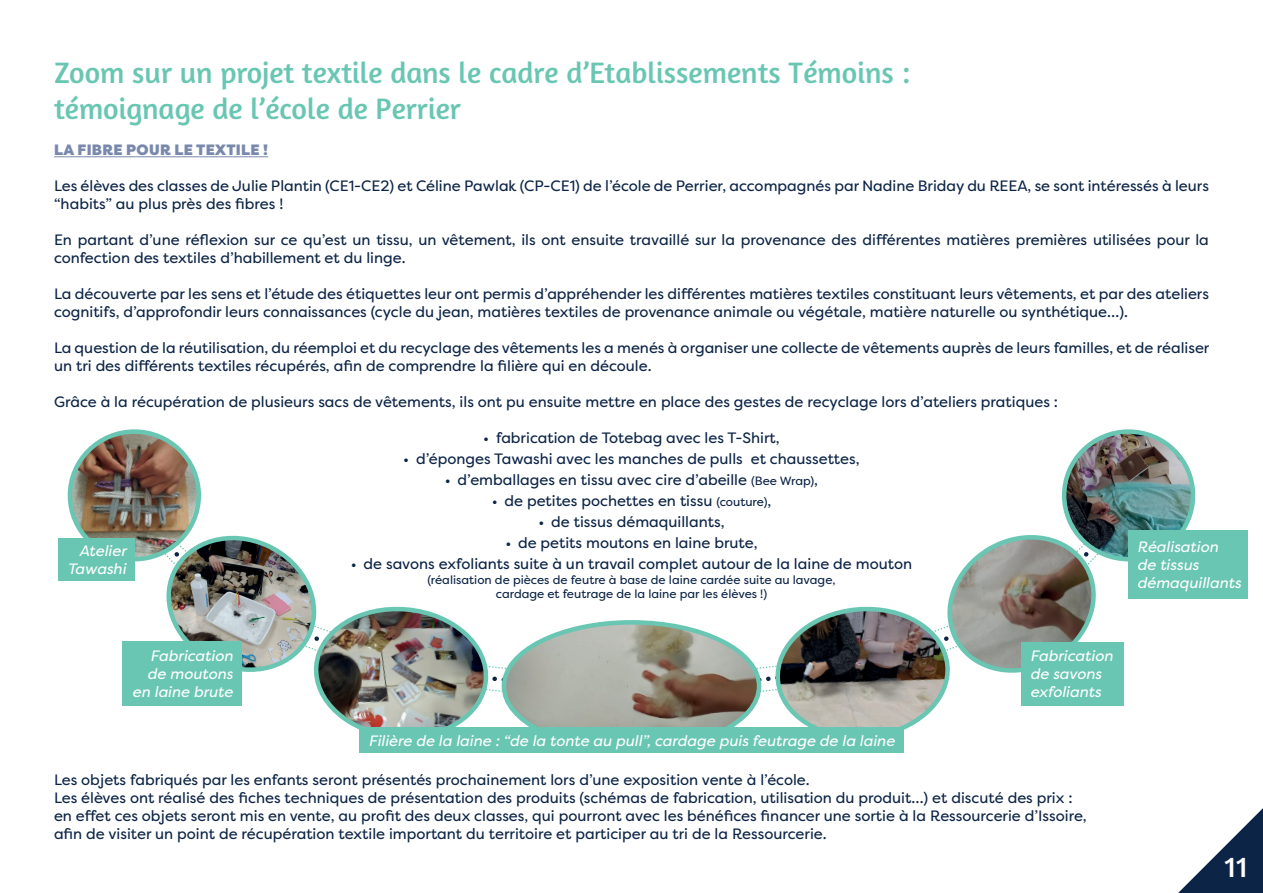
<style>
.page{position:relative;width:1263px;height:893px;background:#fff}
.page>*{position:absolute;margin:0;border:0;box-sizing:border-box;transform-origin:0 0}
.t1{font:30px/36px "Amaranth";color:#69c6b3}
.t2{font:30px "Amaranth";color:#fff}
.t3{font:15px/18px "Filson Pro";color:#0c2446}
.t4{font:italic 15px/18px "Filson Pro";color:#fff}
.t5{font:900 15px "Filson Pro";letter-spacing:.02em;color:#7989ac}
.t6{font:12px/14.4px "Filson Pro";color:#0c2446;text-align:center}
.s1{font-size:12px}
</style>
<div class="page">
<svg style="left:1178px;top:808px;width:85px;height:85px"></svg>
<hr style="left:54px;top:156px;width:214px;height:1px;background:#7989ac">
<img style="left:70px;top:434px;width:129px;height:122px">
<div style="left:68px;top:429px;width:133px;height:132px;border:4px solid #69c6b3;border-radius:50%"></div>
<img style="left:1064px;top:434px;width:129px;height:122px">
<div style="left:1062px;top:429px;width:133px;height:132px;border:4px solid #69c6b3;border-radius:50%"></div>
<img style="left:153px;top:523px;width:341px;height:207px">
<svg style="left:770px;top:522px;width:340px;height:208px"></svg>
<img style="left:505px;top:622px;width:254px;height:106px">
<div style="left:359px;top:728px;width:545px;height:25px;background:#69c6b3"></div>
<div style="left:1022px;top:642px;width:102px;height:63px;background:#69c6b3"></div>
<div style="left:122px;top:641px;width:119px;height:65px;background:#69c6b3"></div>
<div style="left:1128px;top:530px;width:120px;height:68px;background:#69c6b3"></div>
<div style="left:58px;top:539px;width:76px;height:42px;background:#69c6b3"></div>
<h1 class="t1" style="left:54px;top:55px;width:858px">Zoom sur un projet textile dans le cadre d’Etablissements Témoins : témoignage de l’école de Perrier</h1>
<p class="t5" style="left:54px;top:141px;width:216px">LA FIBRE POUR LE TEXTILE !</p>
<p class="t3" style="left:54px;top:177px;width:1156px">Les élèves des classes de Julie Plantin (CE1-CE2) et Céline Pawlak (CP-CE1) de l’école de Perrier, accompagnés par Nadine Briday du REEA, se sont intéressés à leurs “habits” au plus près des fibres !</p>
<p class="t3" style="left:54px;top:231px;width:1156px">En partant d’une réflexion sur ce qu’est un tissu, un vêtement, ils ont ensuite travaillé sur la provenance des différentes matières premières utilisées pour la confection des textiles d’habillement et du linge.</p>
<p class="t3" style="left:54px;top:285px;width:1156px">La découverte par les sens et l’étude des étiquettes leur ont permis d’appréhender les différentes matières textiles constituant leurs vêtements, et par des ateliers cognitifs, d’approfondir leurs connaissances (cycle du jean, matières textiles de provenance animale ou végétale, matière naturelle ou synthétique…).</p>
<p class="t3" style="left:54px;top:339px;width:1157px">La question de la réutilisation, du réemploi et du recyclage des vêtements les a menés à organiser une collecte de vêtements auprès de leurs familles, et de réaliser un tri des différents textiles récupérés, afin de comprendre la filière qui en découle.</p>
<p class="t3" style="left:54px;top:393px;width:1006px">Grâce à la récupération de plusieurs sacs de vêtements, ils ont pu ensuite mettre en place des gestes de recyclage lors d’ateliers pratiques :</p>
<p class="t3" style="left:483px;top:429px;width:298px">• fabrication de Totebag avec les T-Shirt,</p>
<p class="t3" style="left:403px;top:450px;width:458px">• d’éponges Tawashi avec les manches de pulls et chaussettes,</p>
<p class="t3" style="left:445px;top:471px;width:375px">• d’emballages en tissu avec cire d’abeille <span class="s1">(Bee Wrap)</span>,</p>
<p class="t3" style="left:492px;top:492px;width:281px">• de petites pochettes en tissu <span class="s1">(couture)</span>,</p>
<p class="t3" style="left:538px;top:513px;width:187px">• de tissus démaquillants,</p>
<p class="t3" style="left:505px;top:534px;width:254px">• de petits moutons en laine brute,</p>
<p class="t3" style="left:351px;top:555px;width:563px">• de savons exfoliants suite à un travail complet autour de la laine de mouton</p>
<p class="t6" style="left:427px;top:572px;width:410px">(réalisation de pièces de feutre à base de laine cardée suite au lavage, cardage et feutrage de la laine par les élèves !)</p>
<p class="t4" style="left:1137px;top:537px;width:105px">Réalisation<br>de tissus démaquillants</p>
<p class="t4" style="left:67px;top:542px;width:60px;text-align:right">Atelier<br>Tawashi</p>
<p class="t4" style="left:132px;top:646px;width:102px;text-align:right">Fabrication de moutons en laine brute</p>
<p class="t4" style="left:368px;top:731px;width:528px">Filière de la laine : “de la tonte au pull”, cardage puis feutrage de la laine</p>
<p class="t4" style="left:1030px;top:646px;width:84px">Fabrication de savons exfoliants</p>
<p class="t3" style="left:54px;top:770px;width:1034px">Les objets fabriqués par les enfants seront présentés prochainement lors d’une exposition vente à l’école.<br>Les élèves ont réalisé des fiches techniques de présentation des produits (schémas de fabrication, utilisation du produit…) et discuté des prix : en effet ces objets seront mis en vente, au profit des deux classes, qui pourront avec les bénéfices financer une sortie à la Ressourcerie d’Issoire, afin de visiter un point de récupération textile important du territoire et participer au tri de la Ressourcerie.</p>
<h1 class="t2" style="left:1225px;top:849px;width:25px">11</h1>
</div>
